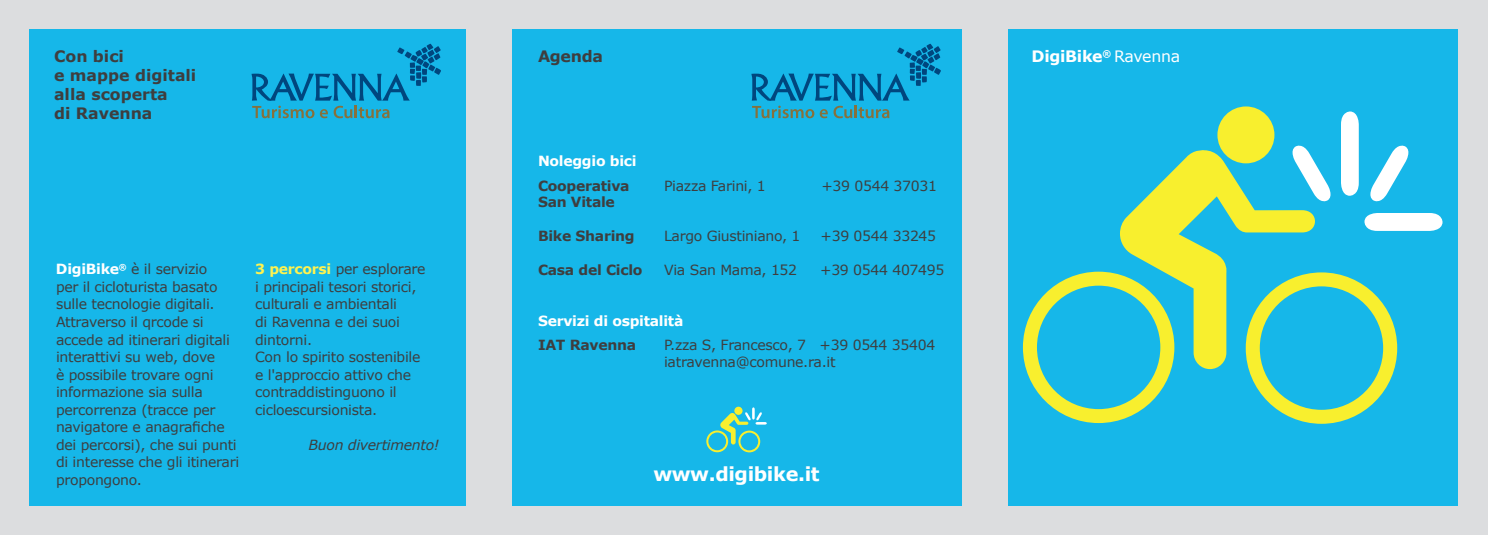
<style>
.page{position:relative;width:1488px;height:535px;background:#fff}
.page>*{position:absolute;margin:0;border:0;box-sizing:border-box;transform-origin:0 0}
.t1{font:700 19.25px "Verdana";letter-spacing:-.02em;color:#fff}
.t2{font:700 15.75px/18.9px "Verdana";color:#3e3e3f}
.t3{font:700 15.75px "Verdana";letter-spacing:-.02em;color:#fff}
.t4{font:14px/17.5px "Verdana";letter-spacing:-.02em;color:#3e3e3f}
.t5{font:700 14px "Verdana";letter-spacing:-.02em;color:#3e3e3f}
.t6{font:700 14px "Verdana";letter-spacing:-.02em;color:#fff}
.t7{font:italic 14px "Verdana";letter-spacing:-.02em;color:#3e3e3f}
.s1{font-weight:400}
.s2{font-weight:700;color:#fff}
.s3{font-weight:700;color:#fff34f}
</style>
<div class="page">
<div style="left:0;top:0;width:1487px;height:535px;background:#dcdddf"></div>
<div style="left:1007px;top:29px;width:450px;height:477px;background:#16b7e9"></div>
<div style="left:511px;top:29px;width:450px;height:477px;background:#16b7e9"></div>
<div style="left:29px;top:29px;width:437px;height:477px;background:#16b7e9"></div>
<svg style="left:706px;top:407px;width:60px;height:45px"></svg>
<svg style="left:1341px;top:111px;width:17px;height:85px"></svg>
<svg style="left:1370px;top:145px;width:39px;height:57px"></svg>
<svg style="left:1364px;top:213px;width:78px;height:18px"></svg>
<svg style="left:1293px;top:145px;width:38px;height:57px"></svg>
<svg style="left:1022px;top:272px;width:150px;height:151px"></svg>
<svg style="left:1248px;top:272px;width:149px;height:152px"></svg>
<div style="left:1217px;top:106px;width:57px;height:57px;background:#f8ef2e;border-radius:50%"></div>
<svg style="left:1119px;top:149px;width:200px;height:220px"></svg>
<svg style="left:251px;top:44px;width:190px;height:74px"></svg>
<svg style="left:751px;top:44px;width:190px;height:74px"></svg>
<p class="t2" style="left:54px;top:47px;width:144px">Con bici<br>e mappe digitali alla scoperta<br>di Ravenna</p>
<p class="t3" style="left:1031px;top:45px;width:150px">DigiBike<sup>®</sup> <span class="s1">Ravenna</span></p>
<p class="t6" style="left:538px;top:151px;width:100px">Noleggio bici</p>
<p class="t5" style="left:538px;top:176px;width:93px">Cooperativa</p>
<p class="t4" style="left:664px;top:177px;width:103px">Piazza Farini, 1</p>
<p class="t4" style="left:821px;top:177px;width:117px">+39 0544 37031</p>
<p class="t5" style="left:538px;top:192px;width:78px">San Vitale</p>
<p class="t5" style="left:538px;top:226px;width:98px">Bike Sharing</p>
<p class="t4" style="left:664px;top:227px;width:138px">Largo Giustiniano, 1</p>
<p class="t4" style="left:820px;top:227px;width:117px">+39 0544 33245</p>
<p class="t5" style="left:538px;top:260px;width:106px">Casa del Ciclo</p>
<p class="t4" style="left:664px;top:261px;width:135px">Via San Mama, 152</p>
<p class="t4" style="left:820px;top:261px;width:126px">+39 0544 407495</p>
<p class="t6" style="left:538px;top:311px;width:147px">Servizi di ospitalità</p>
<p class="t5" style="left:538px;top:335px;width:100px">IAT Ravenna</p>
<p class="t4" style="left:664px;top:337px;width:273px;line-height:16.8px">P.zza S, Francesco, 7 +39 0544 35404 iatravenna@comune.ra.it</p>
<p class="t2" style="left:538px;top:47px;width:66px">Agenda</p>
<p class="t4" style="left:56px;top:260px;width:185px"><span class="s2">DigiBike</span><sup>®</sup> è il servizio<br>per il cicloturista basato sulle tecnologie digitali.<br>Attraverso il qrcode si accede ad itinerari digitali interattivi su web, dove<br>è possibile trovare ogni informazione sia sulla percorrenza (tracce per navigatore e anagrafiche dei percorsi), che sui punti di interesse che gli itinerari propongono.</p>
<p class="t4" style="left:255px;top:260px;width:172px"><span class="s3">3 percorsi</span> per esplorare i principali tesori storici, culturali e ambientali<br>di Ravenna e dei suoi dintorni.<br>Con lo spirito sostenibile e l'approccio attivo che contraddistinguono il cicloescursionista.</p>
<p class="t7" style="left:308px;top:435px;width:132px">Buon divertimento!</p>
<h1 class="t1" style="left:653px;top:460px;width:168px">www.digibike.it</h1>
</div>
